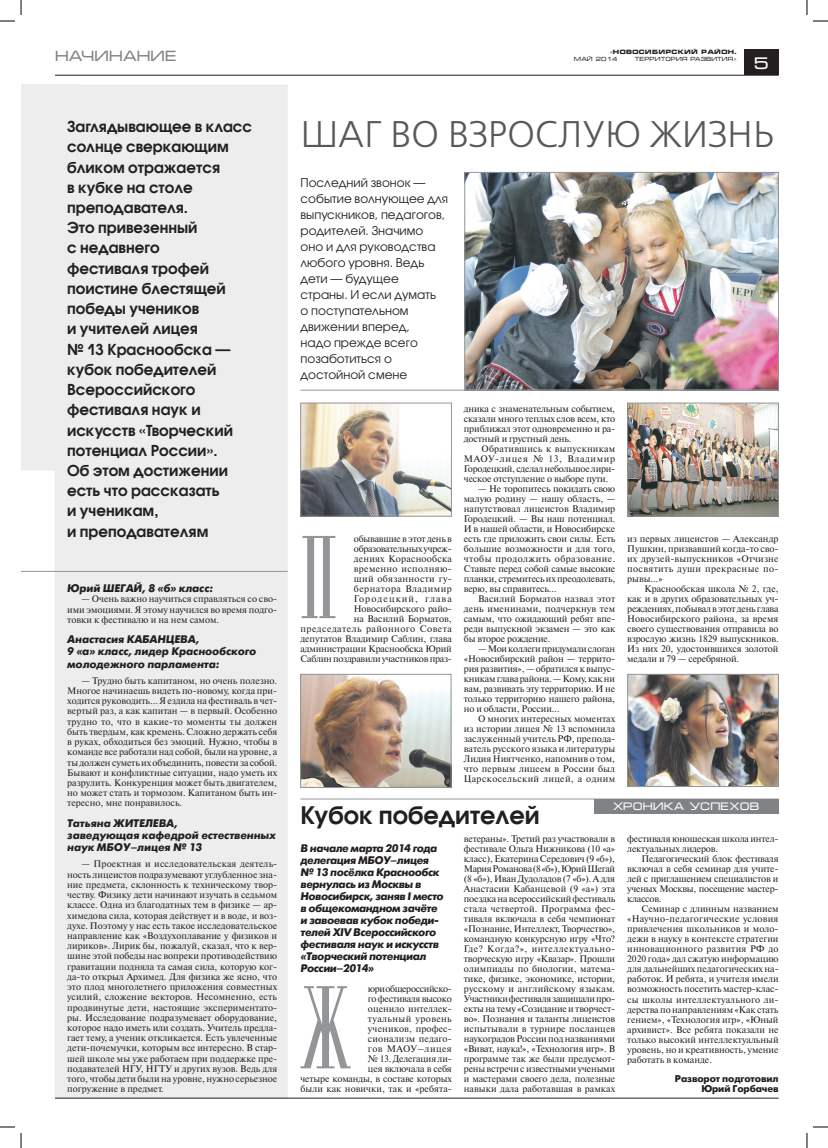
<style>
.page{position:relative;width:828px;height:1148px;background:#fff}
.page>*{position:absolute;margin:0;border:0;box-sizing:border-box;transform-origin:0 0}
.t1{font:115.5px "Radar";color:#939598}
.t2{font:37px "Free Set C";color:#57585a}
.t3{font:600 24px "Avant Garde Gothic C";color:#231f20}
.t4{font:17px "Micra";color:#fff}
.t5{font:600 15px/20.2px "Avant Garde Gothic C";color:#231f20}
.t6{font:15px "Micra";color:#808285}
.t7{font:12px/16px "Avant Garde Gothic C";color:#231f20}
.t8{font:italic 700 11px/12px "Futuris C";letter-spacing:-.03em;color:#231f20}
.t9{font:italic 700 11px/12.2px "Futuris C";color:#231f20}
.t10{font:11px "Micra";color:#fff}
.t11{font:700 9.8px/10px "Futuris C";letter-spacing:-.01em;color:#231f20;text-align:right}
.t12{font:9.5px/10px "Newton C";letter-spacing:-.01em;color:#231f20;text-align:justify}
.t13{font:6px "Micra";color:#231f20}
.t14{font:700 6px "Micra";color:#231f20}
.s1{font-weight:400}
</style>
<div class="page">
<hr style="left:55px;top:75px;width:723px;height:1px;background:#231f20">
<div style="left:744px;top:49px;width:34px;height:26px;background:#231f20"></div>
<div style="left:21px;top:84px;width:34px;height:386px;background:#ededee"></div>
<div style="left:55px;top:84px;width:232px;height:1015px;background:#ededee"></div>
<hr style="left:21px;top:571px;width:266px;height:1px;background:#939598">
<hr style="left:55px;top:1097px;width:723px;height:1px;background:#231f20">
<hr style="left:300px;top:798px;width:478px;height:1px;background:#939598">
<div style="left:594px;top:799px;width:184px;height:14px;background:#808285"></div>
<img style="left:466px;top:174px;width:310px;height:214px">
<div style="left:464px;top:172px;width:314px;height:218px;border:1px solid #939598"></div>
<img style="left:302px;top:676px;width:147px;height:109px">
<div style="left:300px;top:674px;width:151px;height:113px;border:1px solid #939598"></div>
<img style="left:302px;top:405px;width:147px;height:109px">
<div style="left:300px;top:403px;width:151px;height:113px;border:1px solid #939598"></div>
<img style="left:629px;top:405px;width:147px;height:109px">
<div style="left:627px;top:403px;width:151px;height:113px;border:1px solid #939598"></div>
<img style="left:629px;top:676px;width:147px;height:108px">
<div style="left:627px;top:674px;width:151px;height:112px;border:1px solid #939598"></div>
<hr style="left:300px;top:390px;width:478px;height:1px;background:#939598">
<svg style="left:0;top:1126px;width:15px;height:1px"></svg>
<svg style="left:813px;top:1126px;width:14px;height:1px"></svg>
<svg style="left:0;top:0;width:22px;height:22px"></svg>
<svg style="left:20px;top:1133px;width:2px;height:15px"></svg>
<svg style="left:806px;top:0;width:21px;height:22px"></svg>
<svg style="left:806px;top:1133px;width:1px;height:15px"></svg>
<p class="t14" style="left:609px;top:49px;width:128px"><span class="s1">«</span>Новосибирский район.</p>
<h3 class="t6" style="left:55px;top:49px;width:124px">начинание</h3>
<p class="t13" style="left:573px;top:56px;width:45px">май 2014</p>
<p class="t13" style="left:634px;top:56px;width:103px">Территория развития»</p>
<h3 class="t4" style="left:753px;top:56px;width:17px">5</h3>
<p class="t5" style="left:67px;top:116px;width:186px">Заглядывающее в класс солнце сверкающим бликом отражается<br>в кубке на столе преподавателя.<br>Это привезенный<br>с недавнего<br>фестиваля трофей поистине блестящей победы учеников<br>и учителей лицея<br>№ 13 Краснообска — кубок победителей<br>Всероссийского фестиваля наук и искусств «Творческий потенциал России».<br>Об этом достижении есть что рассказать<br>и ученикам,<br>и преподавателям</p>
<p class="t9" style="left:67px;top:582px;width:147px">Юрий ШЕГАЙ, 8 «б» класс:</p>
<p class="t12" style="left:67px;top:594px;width:211px;text-indent:14px">— Очень важно научиться справляться со сво&shy;ими эмоциями. Я этому научился во время подго&shy;товки к фестивалю и на нем самом.</p>
<p class="t9" style="left:67px;top:633px;width:190px">Анастасия КАБАНЦЕВА,<br>9 «а» класс, лидер Краснообского молодежного парламента:</p>
<p class="t12" style="left:67px;top:675px;width:211px;text-indent:14px">— Трудно быть капитаном, но очень полезно.<br>Многое начинаешь видеть по-новому, когда при&shy;ходится руководить… Я ездила на фестиваль в чет&shy;вертый раз, а как капитан — в первый. Особенно трудно то, что в какие-то моменты ты должен быть твердым, как кремень. Сложно держать себя в руках, обходиться без эмоций. Нужно, чтобы в команде все работали над собой, были на уровне, а ты должен суметь их объединить, повести за собой.<br>Бывают и конфликтные ситуации, надо уметь их разрулить. Конкуренция может быть двигателем, но может стать и тормозом. Капитаном быть ин&shy;тересно, мне понравилось.</p>
<p class="t9" style="left:67px;top:817px;width:210px">Татьяна ЖИТЕЛЕВА,<br>заведующая кафедрой естественных наук МБОУ–лицея № 13</p>
<p class="t12" style="left:67px;top:859px;width:211px;text-indent:14px">— Проектная и исследовательская деятель&shy;ность лицеистов подразумевают углубленное зна&shy;ние предмета, склонность к техническому твор&shy;честву. Физику дети начинают изучать в седьмом классе. Одна из благодатных тем в физике — ар&shy;химедова сила, которая действует и в воде, и воз&shy;духе. Поэтому у нас есть такое исследовательское направление как «Воздухоплавание у физиков и лириков». Лирик бы, пожалуй, сказал, что к вер&shy;шине этой победы нас вопреки противодействию гравитации подняла та самая сила, которую ког&shy;да-то открыл Архимед. Для физика же ясно, что это плод многолетнего приложения совместных усилий, сложение векторов. Несомненно, есть продвинутые дети, настоящие экспериментато&shy;ры. Исследование подразумевает оборудование, которое надо иметь или создать. Учитель предла&shy;гает тему, а ученик откликается. Есть увлеченные дети-почемучки, которым все интересно. В стар&shy;шей школе мы уже работаем при поддержке пре&shy;подавателей НГУ, НГТУ и других вузов. Ведь для того, чтобы дети были на уровне, нужно серьезное погружение в предмет.</p>
<h2 class="t2" style="left:300px;top:115px;width:475px">ШАГ ВО ВЗРОСЛУЮ ЖИЗНЬ</h2>
<p class="t7" style="left:300px;top:174px;width:149px">Последний звонок — событие волнующее для выпускников, педагогов, родителей. Значимо оно и для руководства любого уровня. Ведь дети — будущее страны. И если думать<br>о поступательном движении вперед,<br>надо прежде всего позаботиться о достойной смене</p>
<h1 class="t1" style="left:300px;top:519px;width:38px">П</h1>
<p class="t12" style="left:300px;top:534px;width:153px;text-align:right">обывавшие в этот день в образовательных учреж-<br>дениях Кораснообска<br>временно исполняю-<br>щий обязанности гу-<br>бернатора Владимир<br>Городецкий, глава<br>Новосибирского райо-<br>на Василий Борматов, председатель районного Совета депутатов Владимир Саблин, глава администрации Краснообска Юрий<br>Саблин поздравили участников праз-</p>
<p class="t12" style="left:463px;top:404px;width:153px">дника с знаменательным событием, сказали много теплых слов всем, кто приближал этот одновременно и ра&shy;достный и грустный день.</p>
<p class="t12" style="left:463px;top:444px;width:153px;text-indent:18px">Обратившись к выпускникам МАОУ-лицея № 13, Владимир Городецкий, сделал небольшое лири&shy;ческое отступление о выборе пути.</p>
<p class="t12" style="left:463px;top:484px;width:153px;text-indent:14px">— Не торопитесь покидать свою малую родину — нашу область, — напутствовал лицеистов Владимир Городецкий. — Вы наш потенциал.<br>И в нашей области, и Новосибирске есть где приложить свои силы. Есть большие возможности и для того, чтобы продолжить образование.<br>Ставьте перед собой самые высокие планки, стремитесь их преодолевать, верю, вы справитесь…</p>
<p class="t12" style="left:463px;top:594px;width:153px;text-indent:14px">Василий Борматов назвал этот день именинами, подчеркнув тем самым, что ожидающий ребят впе&shy;реди выпускной экзамен — это как бы второе рождение.</p>
<p class="t12" style="left:463px;top:644px;width:153px;text-indent:14px">— Мои коллеги придумали слоган «Новосибирский район — террито&shy;рия развития», — обратился к выпус&shy;кникам глава района. — Кому, как ни вам, развивать эту территорию. И не только территорию нашего района, но и области, России…</p>
<p class="t12" style="left:463px;top:714px;width:153px;text-indent:14px">О многих интересных моментах из истории лицея № 13 вспомнила заслуженный учитель РФ, препода&shy;ватель русского языка и литературы Лидия Ниятченко, напомнив о том, что первым лицеем в России был Царскосельский лицей, а одним</p>
<p class="t12" style="left:627px;top:534px;width:153px">из первых лицеистов — Александр Пушкин, призвавший когда-то сво&shy;их друзей-выпускников «Отчизне посвятить души прекрасные по&shy;рывы…»</p>
<p class="t12" style="left:627px;top:584px;width:153px;text-indent:17px">Краснообская школа № 2, где, как и в других образовательных уч&shy;реждениях, побывал в этот день глава Новосибирского района, за время своего существования отправила во взрослую жизнь 1829 выпускников.<br>Из них 20, удостоившихся золотой медали и 79 — серебряной.</p>
<p class="t10" style="left:612px;top:802px;width:148px">ХРОНИКА УСПЕХОВ</p>
<h3 class="t3" style="left:300px;top:800px;width:241px">Кубок победителей</h3>
<p class="t8" style="left:300px;top:842px;width:144px">В начале марта 2014 года делегация МБОУ–лицея № 13 посёлка Краснообск вернулась из Москвы в<br>Новосибирск, заняв I место в общекомандном зачёте и завоевав кубок победи&shy;телей XIV Всероссийского фестиваля наук и искусств «Творческий потенциал<br>России–2014»</p>
<p class="t12" style="left:463px;top:834px;width:153px">ветераны». Третий раз участвовали в фестивале Ольга Нижникова (10 «а» класс), Екатерина Середович (9 «б»), Мария Романова (8 «б»), Юрий Шегай (8 «б»), Иван Дудоладов (7 «б»). А для Анастасии Кабанцевой (9 «а») эта поездка на всероссийский фестиваль стала четвертой. Программа фес&shy;тиваля включала в себя чемпионат «Познание, Интеллект, Творчество», командную конкурсную игру «Что?<br>Где? Когда?», интеллектуально&shy;творческую игру «Квазар». Прошли олимпиады по биологии, матема&shy;тике, физике, экономике, истории, русскому и английскому языкам.<br>Участники фестиваля защищали про&shy;екты на тему «Созидание и творчест&shy;во». Познания и таланты лицеистов испытывали в турнире посланцев наукоградов России под названиями «Виват, наука!», «Технология игр». В программе так же были предусмот&shy;рены встречи с известными учеными и мастерами своего дела, полезные навыки дала работавшая в рамках</p>
<p class="t12" style="left:627px;top:834px;width:153px">фестиваля юношеская школа интел&shy;лектуальных лидеров.</p>
<p class="t12" style="left:627px;top:854px;width:153px;text-indent:14px">Педагогический блок фестиваля включал в себя семинар для учите&shy;лей с приглашением специалистов и ученых Москвы, посещение мастер&shy;классов.</p>
<p class="t12" style="left:627px;top:904px;width:153px;text-indent:14px">Семинар с длинным названием «Научно-педагогические условия привлечения школьников и моло&shy;дежи в науку в контексте стратегии инновационного развития РФ до 2020 года» дал сжатую информацию для дальнейших педагогических на&shy;работок. И ребята, и учителя имели возможность посетить мастер-клас&shy;сы школы интеллектуального ли&shy;дерства по направлениям «Как стать гением», «Технология игр», «Юный архивист». Все ребята показали не только высокий интеллектуальный уровень, но и креативность, умение работать в команде.</p>
<p class="t11" style="left:674px;top:1074px;width:105px">Разворот подготовил<br>Юрий Горбачев</p>
<h1 class="t1" style="left:300px;top:969px;width:52px">Ж</h1>
<p class="t12" style="left:300px;top:984px;width:153px;text-align:right">юри общероссийско-<br>го фестиваля высоко<br>оценило интеллек-<br>туальный уровень<br>учеников, профес-<br>сионализм педаго-<br>гов МАОУ–лицея<br>№ 13. Делегация ли-<br>цея включала в себя<br>четыре команды, в составе которых были как новички, так и «ребята-</p>
</div>
